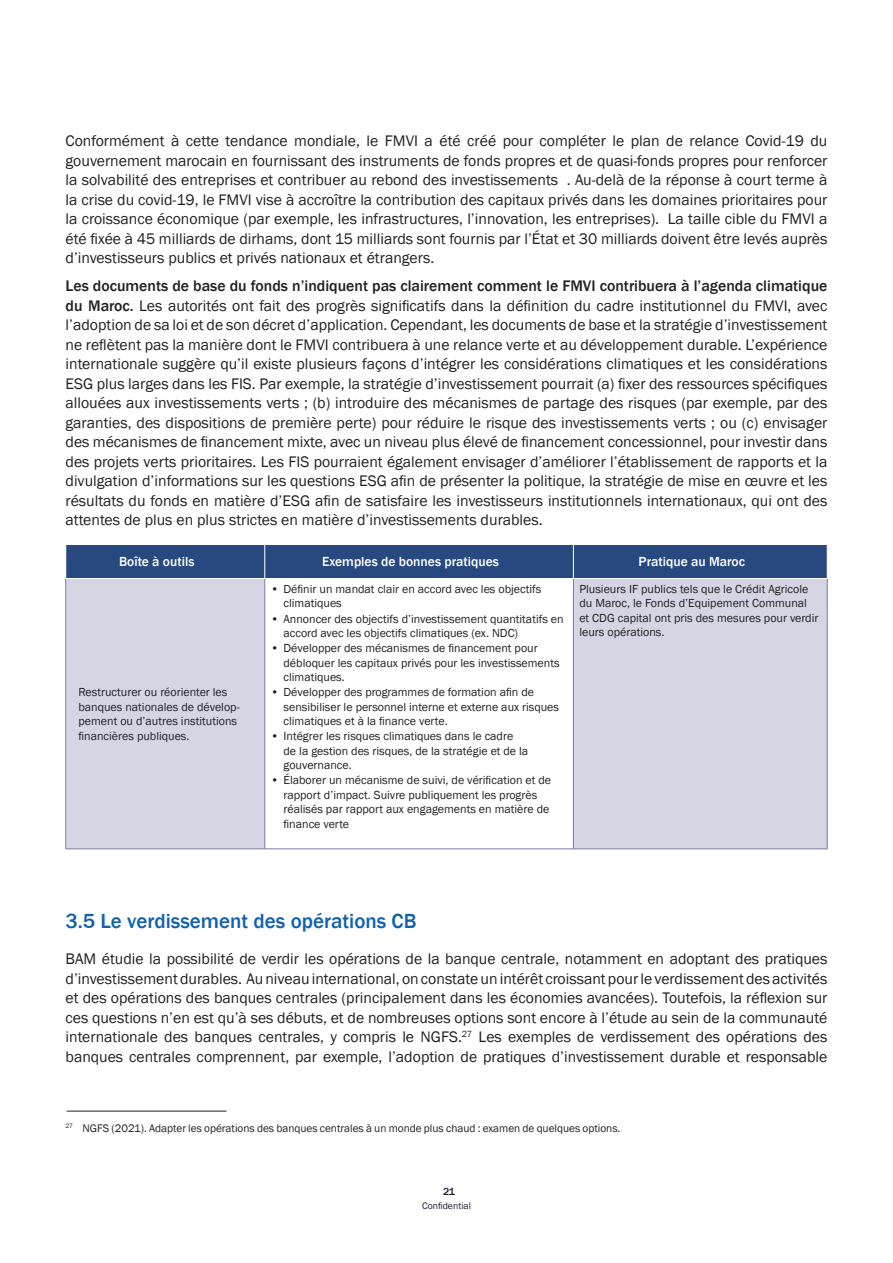
<style>
.page{position:relative;width:893px;height:1263px;background:#fff}
.page>*{position:absolute;margin:0;border:0;box-sizing:border-box;transform-origin:0 0}
.T_1_1{font:500 21px "Franklin Gothic";color:#1161af}
.Texte{font:15.75px/19.5px "Franklin Gothic";color:#231f20;text-align:justify}
.t1{font:500 13.5px "Franklin Gothic";color:#fff}
.Texte-2{font:12px/14.4px "Franklin Gothic";color:#231f20}
.t2{font:12px/14.4px "Franklin Gothic";color:#231e32}
.Légende{font:11.25px "Franklin Gothic";color:#231f20}
.t3{font:500 10.5px "Franklin Gothic";color:#231e32}
.t4{font:9.75px "Franklin Gothic";color:#231e32}
.s1{font-weight:500}
</style>
<div class="page">
<div style="left:66px;top:545px;width:761px;height:33px;background:#284980"></div>
<svg style="left:66px;top:579px;width:761px;height:270px;fill:#d5d5e3"></svg>
<hr style="left:65px;top:579px;width:1px;height:270px;background:#797da5">
<hr style="left:264px;top:579px;width:1px;height:270px;background:#797da5">
<hr style="left:66px;top:849px;width:199px;height:1px;background:#797da5">
<hr style="left:265px;top:849px;width:308px;height:1px;background:#797da5">
<hr style="left:573px;top:579px;width:1px;height:270px;background:#797da5">
<hr style="left:827px;top:579px;width:1px;height:270px;background:#797da5">
<hr style="left:573px;top:849px;width:254px;height:1px;background:#797da5">
<hr style="left:264px;top:545px;width:1px;height:33px;background:#fff">
<hr style="left:573px;top:545px;width:1px;height:33px;background:#fff">
<hr style="left:67px;top:1111px;width:159px;height:1px;background:#231f20">
<p class="Texte" style="left:66px;top:131px;width:763px">Conformément à cette tendance mondiale, le FMVI a été créé pour compléter le plan de relance Covid-19 du gouvernement marocain en fournissant des instruments de fonds propres et de quasi-fonds propres pour renforcer la solvabilité des entreprises et contribuer au rebond des investissements . Au-delà de la réponse à court terme à la crise du covid-19, le FMVI vise à accroître la contribution des capitaux privés dans les domaines prioritaires pour la croissance économique (par exemple, les infrastructures, l’innovation, les entreprises). La taille cible du FMVI a été fixée à 45 milliards de dirhams, dont 15 milliards sont fournis par l’État et 30 milliards doivent être levés auprès d’investisseurs publics et privés nationaux et étrangers.</p>
<p class="Texte" style="left:66px;top:276px;width:763px"><span class="s1">Les documents de base du fonds n’indiquent pas clairement comment le FMVI contribuera à l’agenda climatique du Maroc.</span> Les autorités ont fait des progrès significatifs dans la définition du cadre institutionnel du FMVI, avec l’adoption de sa loi et de son décret d’application. Cependant, les documents de base et la stratégie d’investissement ne reflètent pas la manière dont le FMVI contribuera à une relance verte et au développement durable. L’expérience internationale suggère qu’il existe plusieurs façons d’intégrer les considérations climatiques et les considérations ESG plus larges dans les FIS. Par exemple, la stratégie d’investissement pourrait (a) fixer des ressources spécifiques allouées aux investissements verts ; (b) introduire des mécanismes de partage des risques (par exemple, par des garanties, des dispositions de première perte) pour réduire le risque des investissements verts ; ou (c) envisager des mécanismes de financement mixte, avec un niveau plus élevé de financement concessionnel, pour investir dans des projets verts prioritaires. Les FIS pourraient également envisager d’améliorer l’établissement de rapports et la divulgation d’informations sur les questions ESG afin de présenter la politique, la stratégie de mise en œuvre et les résultats du fonds en matière d’ESG afin de satisfaire les investisseurs institutionnels internationaux, qui ont des attentes de plus en plus strictes en matière d’investissements durables.</p>
<p class="t1" style="left:119px;top:553px;width:77px">Boîte à outils</p>
<p class="t1" style="left:322px;top:553px;width:178px">Exemples de bonnes pratiques</p>
<p class="t1" style="left:639px;top:553px;width:108px">Pratique au Maroc</p>
<p class="t2" style="left:78px;top:685px;width:163px">Restructurer ou réorienter les banques nationales de dévelop&shy;pement ou d’autres institutions financières publiques.</p>
<p class="Texte-2" style="left:284px;top:582px;width:259px;text-indent:-13px">• Définir un mandat clair en accord avec les objectifs climatiques</p>
<p class="Texte-2" style="left:284px;top:612px;width:282px;text-indent:-13px">• Annoncer des objectifs d’investissement quantitatifs en accord avec les objectifs climatiques (ex. NDC)</p>
<p class="Texte-2" style="left:284px;top:641px;width:278px;text-indent:-13px">• Développer des mécanismes de financement pour débloquer les capitaux privés pour les investissements climatiques.</p>
<p class="Texte-2" style="left:284px;top:685px;width:277px;text-indent:-13px">• Développer des programmes de formation afin de sensibiliser le personnel interne et externe aux risques climatiques et à la finance verte.</p>
<p class="Texte-2" style="left:284px;top:729px;width:246px;text-indent:-13px">• Intégrer les risques climatiques dans le cadre de la gestion des risques, de la stratégie et de la gouvernance.</p>
<p class="Texte-2" style="left:284px;top:773px;width:269px;text-indent:-13px">• Élaborer un mécanisme de suivi, de vérification et de rapport d’impact. Suivre publiquement les progrès réalisés par rapport aux engagements en matière de finance verte</p>
<p class="Texte-2" style="left:579px;top:582px;width:240px">Plusieurs IF publics tels que le Crédit Agricole du Maroc, le Fonds d’Equipement Communal et CDG capital ont pris des mesures pour verdir leurs opérations.</p>
<p class="T_1_1" style="left:66px;top:908px;width:352px">3.5 Le verdissement des opérations CB</p>
<p class="Texte" style="left:66px;top:949px;width:763px">BAM étudie la possibilité de verdir les opérations de la banque centrale, notamment en adoptant des pratiques d’investissement durables. Au niveau international, on constate un intérêt croissant pour le verdissement des activités et des opérations des banques centrales (principalement dans les économies avancées). Toutefois, la réflexion sur ces questions n’en est qu’à ses débuts, et de nombreuses options sont encore à l’étude au sein de la communauté internationale des banques centrales, y compris le NGFS.<sup>27</sup> Les exemples de verdissement des opérations des banques centrales comprennent, par exemple, l’adoption de pratiques d’investissement durable et responsable</p>
<p class="Légende" style="left:66px;top:1121px;width:556px"><sup>27</sup> NGFS (2021). Adapter les opérations des banques centrales à un monde plus chaud : examen de quelques options.</p>
<p class="t3" style="left:443px;top:1185px;width:14px">21</p>
<p class="t4" style="left:422px;top:1199px;width:50px">Confidential</p>
</div>
